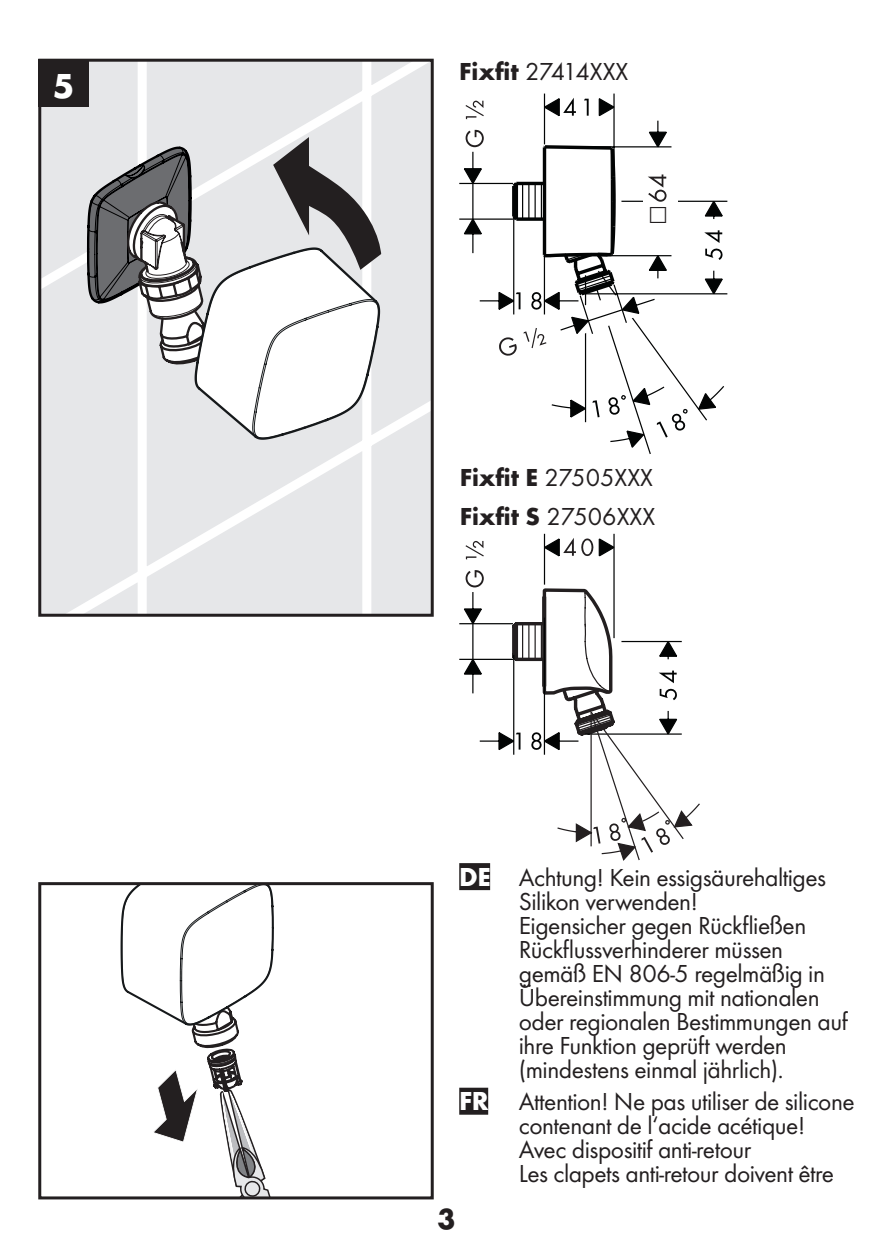
<style>
.page{position:relative;width:893px;height:1259px;background:#fff}
.page>*{position:absolute;margin:0;border:0;box-sizing:border-box;transform-origin:0 0}
.t1{font:700 36px "Futura TOT";color:#fff}
.t2{font:700 30px "Futura TOT";color:#231f20}
.t3{font:25.5px/24px "Futura TOT Boo";letter-spacing:-.02em;color:#231f20}
.t4{font:25.5px/39px "Futura TOT Boo";color:#231f20}
.t5{font:24px "Futura TOT Boo";color:#231f20}
.s1{font-family:"Futura TOT";font-weight:700}
.s2{font-family:"Futura TOT";font-weight:700;font-size:27px;color:#fff}
</style>
<div class="page">
<svg style="left:463px;top:97px;width:262px;height:357px"></svg>
<hr style="left:613px;top:534px;width:2px;height:104px;background:#020404">
<hr style="left:544px;top:534px;width:1px;height:50px;background:#020404">
<svg style="left:459px;top:537px;width:241px;height:324px"></svg>
<svg style="left:42px;top:63px;width:388px;height:550px;background:#e7e8ea"></svg>
<svg style="left:86px;top:126px;width:295px;height:315px"></svg>
<div style="left:38px;top:59px;width:396px;height:558px;border:3px solid #231f20"></div>
<div style="left:38px;top:60px;width:51px;height:47px;background:#231f20"></div>
<div style="left:38px;top:882px;width:396px;height:317px;border:3px solid #231f20"></div>
<svg style="left:121px;top:883px;width:154px;height:315px"></svg>
<div style="left:459px;top:863px;width:31px;height:27px;background:#231f20"></div>
<div style="left:459px;top:1087px;width:29px;height:27px;background:#231f20"></div>
<h1 class="t1" style="left:53px;top:63px;width:23px">5</h1>
<p class="t3" style="left:459px;top:59px;width:171px"><span class="s1">Fixfit</span> 27414XXX</p>
<p class="t5" style="left:650px;top:201px;width:18px">□</p>
<p class="t4" style="left:460px;top:458px;width:197px"><span class="s1">Fixfit E</span> 27505XXX<br><span class="s1">Fixfit S</span> 27506XXX</p>
<p class="t3" style="left:519px;top:865px;width:331px;text-indent:-60px"><span class="s2">DE</span> Achtung! Kein essigsäurehaltiges<br>Silikon verwenden!<br>Eigensicher gegen Rückfließen<br>Rückflussverhinderer müssen gemäß EN 806-5 regelmäßig in<br>Übereinstimmung mit nationalen oder regionalen Bestimmungen auf ihre Funktion geprüft werden (mindestens einmal jährlich).</p>
<p class="t3" style="left:519px;top:1089px;width:337px;text-indent:-60px"><span class="s2">FR</span> Attention! Ne pas utiliser de silicone contenant de l‘acide acétique!<br>Avec dispositif anti-retour<br>Les clapets anti-retour doivent être</p>
<p class="t2" style="left:437px;top:1200px;width:19px">3</p>
</div>
